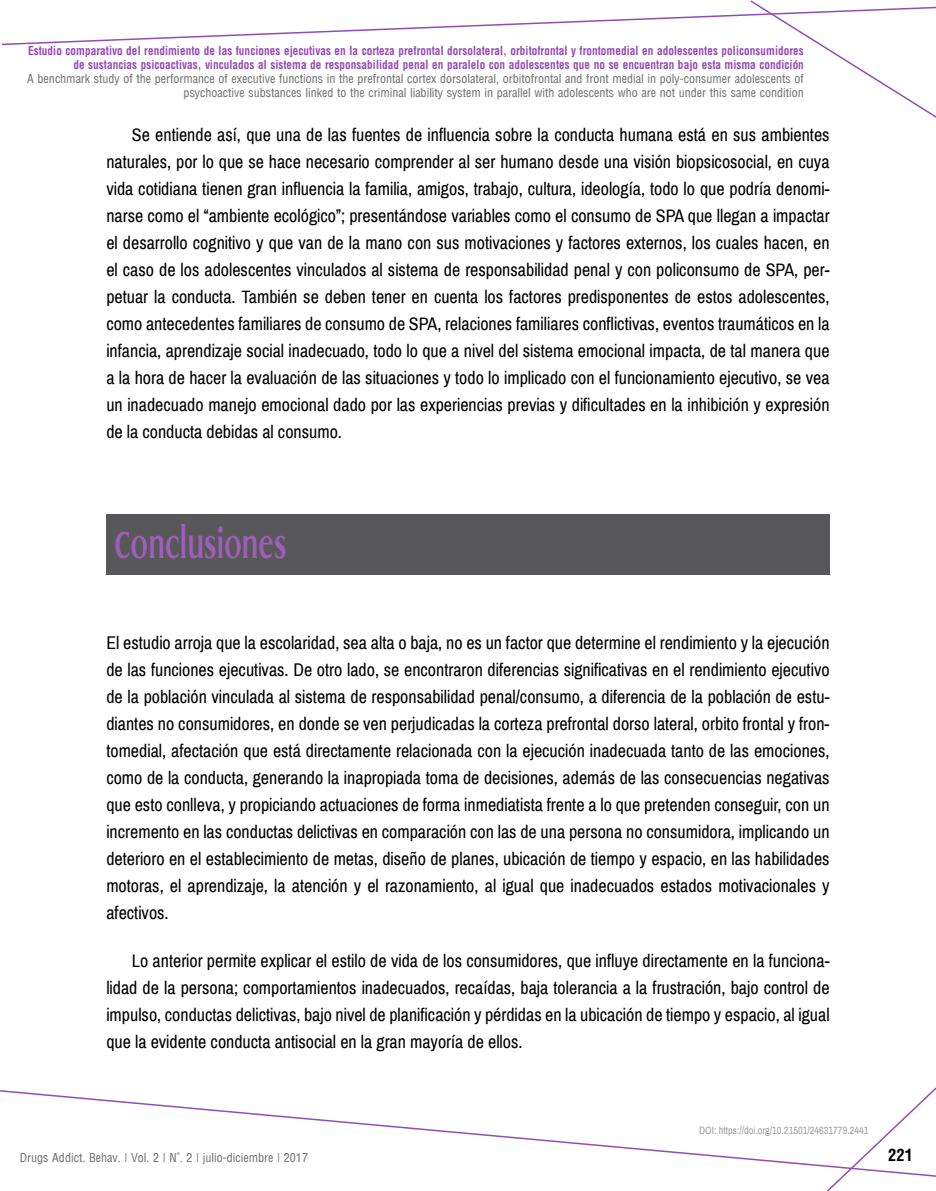
<style>
.page{position:relative;width:936px;height:1191px;background:#fff}
.page>*{position:absolute;margin:0;border:0;box-sizing:border-box;transform-origin:0 0}
.t1{font:700 37.5px "Griffon Condensed";letter-spacing:.02em;color:#9f5ebb}
.t2{font:18px/27px "Archivo Narrow";color:#000;text-align:justify}
.t3{font:700 condensed 16.5px "Arena";color:#000}
.t4{font:12px/13.8px "Arena Condensed";color:#707172;text-align:right}
.t5{font:700 condensed 12px/13.8px "Arena";color:#944cb4;text-align:right;scale:.94 1}
.t6{font:10.5px "Archivo Narrow";color:#9c9e9f}
</style>
<div class="page">
<svg style="left:1px;top:0;width:934px;height:117px"></svg>
<svg style="left:0;top:1090px;width:825px;height:77px"></svg>
<svg style="left:825px;top:1088px;width:110px;height:103px"></svg>
<div style="left:106px;top:514px;width:723px;height:61px;background:#58585a"></div>
<p class="t5" style="left:28px;top:44px;width:826px">Estudio comparativo del rendimiento de las funciones ejecutivas en la corteza prefrontal dorsolateral, orbitofrontal y frontomedial en adolescentes policonsumidores de sustancias psicoactivas, vinculados al sistema de responsabilidad penal en paralelo con adolescentes que no se encuentran bajo esta misma condición</p>
<p class="t4" style="left:27px;top:72px;width:778px">A benchmark study of the performance of executive functions in the prefrontal cortex dorsolateral, orbitofrontal and front medial in poly-consumer adolescents of psychoactive substances linked to the criminal liability system in parallel with adolescents who are not under this same condition</p>
<p class="t2" style="left:106px;top:121px;width:724px;text-indent:26px">Se entiende así, que una de las fuentes de influencia sobre la conducta humana está en sus ambientes naturales, por lo que se hace necesario comprender al ser humano desde una visión biopsicosocial, en cuya vida cotidiana tienen gran influencia la familia, amigos, trabajo, cultura, ideología, todo lo que podría denomi&shy;narse como el “ambiente ecológico”; presentándose variables como el consumo de SPA que llegan a impactar el desarrollo cognitivo y que van de la mano con sus motivaciones y factores externos, los cuales hacen, en el caso de los adolescentes vinculados al sistema de responsabilidad penal y con policonsumo de SPA, per&shy;petuar la conducta. También se deben tener en cuenta los factores predisponentes de estos adolescentes, como antecedentes familiares de consumo de SPA, relaciones familiares conflictivas, eventos traumáticos en la infancia, aprendizaje social inadecuado, todo lo que a nivel del sistema emocional impacta, de tal manera que a la hora de hacer la evaluación de las situaciones y todo lo implicado con el funcionamiento ejecutivo, se vea un inadecuado manejo emocional dado por las experiencias previas y dificultades en la inhibición y expresión de la conducta debidas al consumo.</p>
<h1 class="t1" style="left:115px;top:519px;width:173px">Conclusiones</h1>
<p class="t2" style="left:106px;top:629px;width:724px">El estudio arroja que la escolaridad, sea alta o baja, no es un factor que determine el rendimiento y la ejecución de las funciones ejecutivas. De otro lado, se encontraron diferencias significativas en el rendimiento ejecutivo de la población vinculada al sistema de responsabilidad penal/consumo, a diferencia de la población de estu&shy;diantes no consumidores, en donde se ven perjudicadas la corteza prefrontal dorso lateral, orbito frontal y fron&shy;tomedial, afectación que está directamente relacionada con la ejecución inadecuada tanto de las emociones, como de la conducta, generando la inapropiada toma de decisiones, además de las consecuencias negativas que esto conlleva, y propiciando actuaciones de forma inmediatista frente a lo que pretenden conseguir, con un incremento en las conductas delictivas en comparación con las de una persona no consumidora, implicando un deterioro en el establecimiento de metas, diseño de planes, ubicación de tiempo y espacio, en las habilidades motoras, el aprendizaje, la atención y el razonamiento, al igual que inadecuados estados motivacionales y afectivos.</p>
<p class="t2" style="left:106px;top:948px;width:724px;text-indent:26px">Lo anterior permite explicar el estilo de vida de los consumidores, que influye directamente en la funciona&shy;lidad de la persona; comportamientos inadecuados, recaídas, baja tolerancia a la frustración, bajo control de impulso, conductas delictivas, bajo nivel de planificación y pérdidas en la ubicación de tiempo y espacio, al igual que la evidente conducta antisocial en la gran mayoría de ellos.</p>
<p class="t6" style="left:699px;top:1123px;width:171px">DOI: https://doi.org/10.21501/24631779.2441</p>
<p class="t4" style="left:20px;top:1150px;width:289px">Drugs Addict. Behav. | Vol. 2 | N°. 2 | julio-diciembre | 2017</p>
<p class="t3" style="left:888px;top:1145px;width:26px">221</p>
</div>
